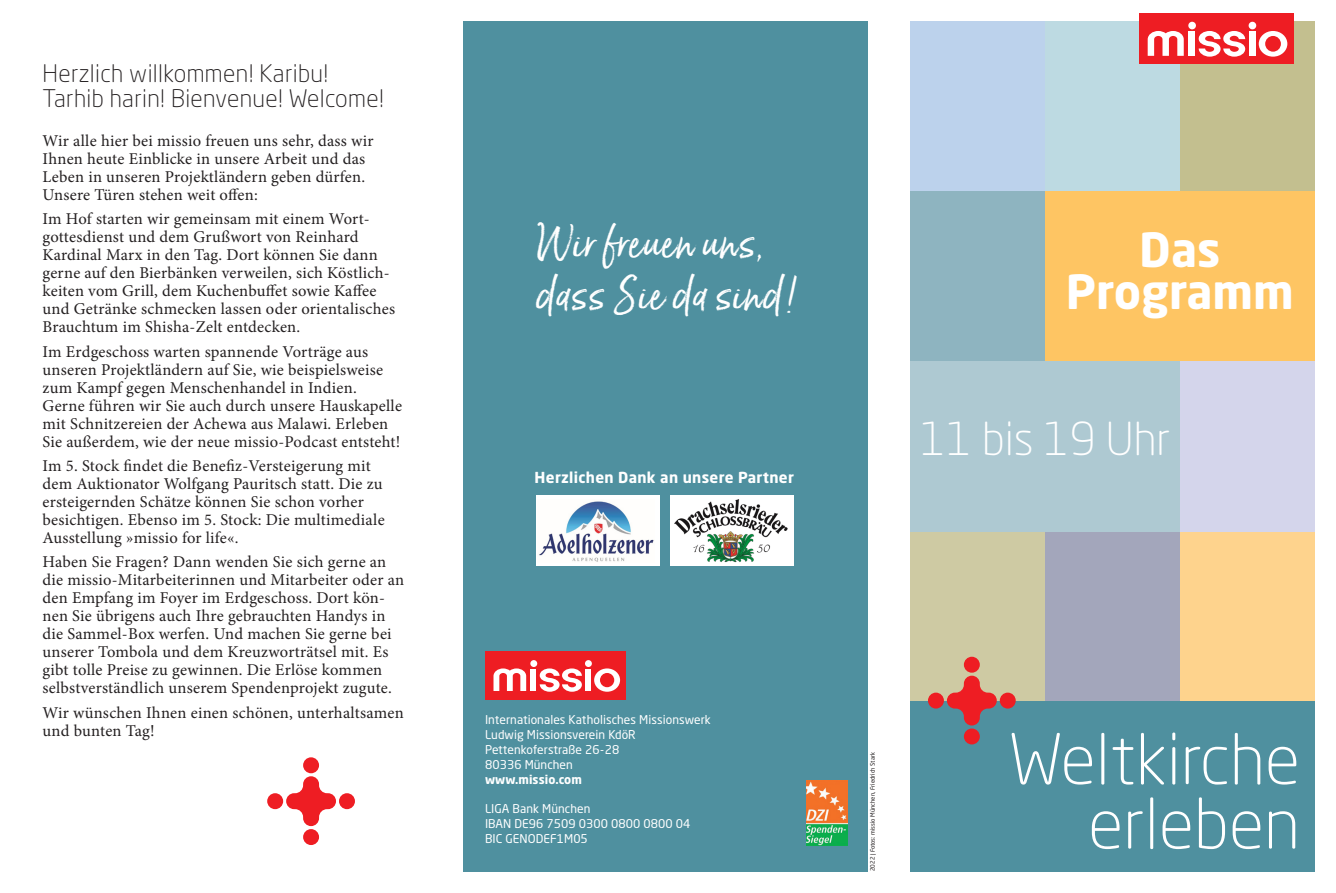
<style>
.page{position:relative;width:1336px;height:893px;background:#fff}
.page>*{position:absolute;margin:0;border:0;box-sizing:border-box;transform-origin:0 0}
.t1{font:300 69px/64.5px "Neo Sans Std";color:#fff;text-align:right}
.t2{font:700 46.5px/42px "Neo Sans Std";color:#fff;text-align:center}
.t3{font:300 45px "Neo Sans Std";color:#fff}
.Fließtext_Minion{font:42px "Born Ready";letter-spacing:.015em;color:#fff}
.Fließtext_Minion-2{font:300 24px/25.5px "Neo Sans Std";letter-spacing:.015em;color:#231f20}
.Fließtext_Minion-3{font:16.5px/18px "Minion Pro";letter-spacing:.015em;color:#231f20}
.Aktion{font:700 15px "Neo Sans Std";letter-spacing:.02em;color:#fff}
.Adresse{font:12px/15px "Neo Sans Std";letter-spacing:.005em;color:#fff}
.t4{font:6px "Neo Sans Std";color:#231f20}
.s1{font-weight:700}
</style>
<div class="page">
<div style="left:910px;top:531px;width:135px;height:171px;background:#cecaa3"></div>
<div style="left:1179px;top:531px;width:135px;height:171px;background:#fed38d"></div>
<div style="left:1045px;top:531px;width:134px;height:171px;background:#a3a6bb"></div>
<div style="left:1045px;top:21px;width:134px;height:170px;background:#bddae2"></div>
<div style="left:910px;top:702px;width:404px;height:170px;background:#4f909f"></div>
<div style="left:910px;top:21px;width:135px;height:170px;background:#bcd2ec"></div>
<div style="left:463px;top:21px;width:404px;height:851px;background:#4f909f"></div>
<div style="left:485px;top:652px;width:140px;height:48px;background:#ee1d23"></div>
<svg style="left:493px;top:668px;width:33px;height:23px"></svg>
<svg style="left:539px;top:668px;width:42px;height:24px"></svg>
<div style="left:530px;top:669px;width:6px;height:22px;background:#fff"></div>
<div style="left:530px;top:660px;width:7px;height:7px;background:#fff;border-radius:50%"></div>
<div style="left:585px;top:669px;width:6px;height:22px;background:#fff"></div>
<div style="left:585px;top:660px;width:6px;height:7px;background:#fff;border-radius:50%"></div>
<svg style="left:594px;top:668px;width:26px;height:24px"></svg>
<img style="left:806px;top:780px;width:41px;height:65px">
<div style="left:1179px;top:21px;width:135px;height:170px;background:#c3bf8f"></div>
<div style="left:1045px;top:191px;width:269px;height:170px;background:#fec563"></div>
<div style="left:1139px;top:14px;width:154px;height:50px;background:#ee1d23"></div>
<svg style="left:1147px;top:31px;width:36px;height:25px"></svg>
<svg style="left:1198px;top:31px;width:46px;height:26px"></svg>
<div style="left:1188px;top:32px;width:6px;height:24px;background:#fff"></div>
<div style="left:1188px;top:22px;width:7px;height:7px;background:#fff;border-radius:50%"></div>
<div style="left:1248px;top:32px;width:6px;height:24px;background:#fff"></div>
<div style="left:1248px;top:22px;width:7px;height:7px;background:#fff;border-radius:50%"></div>
<svg style="left:1258px;top:31px;width:29px;height:26px"></svg>
<div style="left:1179px;top:361px;width:135px;height:170px;background:#d4d5eb"></div>
<div style="left:927px;top:693px;width:16px;height:16px;background:#ee1d23;border-radius:50%"></div>
<div style="left:999px;top:693px;width:16px;height:16px;background:#ee1d23;border-radius:50%"></div>
<div style="left:963px;top:728px;width:16px;height:16px;background:#ee1d23;border-radius:50%"></div>
<div style="left:963px;top:657px;width:16px;height:16px;background:#ee1d23;border-radius:50%"></div>
<svg style="left:946px;top:676px;width:50px;height:49px"></svg>
<div style="left:910px;top:191px;width:135px;height:170px;background:#8eb4c0"></div>
<div style="left:267px;top:793px;width:16px;height:16px;background:#ee1d23;border-radius:50%"></div>
<div style="left:339px;top:793px;width:16px;height:16px;background:#ee1d23;border-radius:50%"></div>
<div style="left:303px;top:829px;width:16px;height:16px;background:#ee1d23;border-radius:50%"></div>
<div style="left:303px;top:757px;width:16px;height:16px;background:#ee1d23;border-radius:50%"></div>
<svg style="left:286px;top:776px;width:50px;height:50px"></svg>
<div style="left:536px;top:496px;width:123px;height:70px;background:#fff"></div>
<img style="left:539px;top:501px;width:115px;height:61px">
<div style="left:670px;top:496px;width:123px;height:70px;background:#fff"></div>
<img style="left:675px;top:499px;width:112px;height:63px">
<div style="left:910px;top:361px;width:269px;height:170px;background:#aec9d2"></div>
<p class="Fließtext_Minion-2" style="left:43px;top:60px;width:343px">Herzlich willkommen! Karibu!<br>Tarhib harin! Bienvenue! Welcome!</p>
<p class="Fließtext_Minion-3" style="left:43px;top:132px;width:332px">Wir alle hier bei missio freuen uns sehr, dass wir Ihnen heute Einblicke in unsere Arbeit und das Leben in unseren Projektländern geben dürfen.<br>Unsere Türen stehen weit offen:</p>
<p class="Fließtext_Minion-3" style="left:43px;top:210px;width:354px">Im Hof starten wir gemeinsam mit einem Wort&shy;gottesdienst und dem Grußwort von Reinhard Kardinal Marx in den Tag. Dort können Sie dann gerne auf den Bierbänken verweilen, sich Köstlich&shy;keiten vom Grill, dem Kuchenbuffet sowie Kaffee und Getränke schmecken lassen oder orientalisches Brauchtum im Shisha-Zelt entdecken.</p>
<p class="Fließtext_Minion-3" style="left:43px;top:342px;width:361px">Im Erdgeschoss warten spannende Vorträge aus unseren Projektländern auf Sie, wie beispielsweise zum Kampf gegen Menschenhandel in Indien.<br>Gerne führen wir Sie auch durch unsere Hauskapelle mit Schnitzereien der Achewa aus Malawi. Erleben Sie außerdem, wie der neue missio-Podcast entsteht!</p>
<p class="Fließtext_Minion-3" style="left:43px;top:457px;width:343px">Im 5. Stock findet die Benefiz-Versteigerung mit dem Auktionator Wolfgang Pauritsch statt. Die zu ersteigernden Schätze können Sie schon vorher besichtigen. Ebenso im 5. Stock: Die multimediale Ausstellung »missio for life«.</p>
<p class="Fließtext_Minion-3" style="left:43px;top:553px;width:363px">Haben Sie Fragen? Dann wenden Sie sich gerne an die missio-Mitarbeiterinnen und Mitarbeiter oder an den Empfang im Foyer im Erdgeschoss. Dort kön&shy;nen Sie übrigens auch Ihre gebrauchten Handys in die Sammel-Box werfen. Und machen Sie gerne bei unserer Tombola und dem Kreuzworträtsel mit. Es gibt tolle Preise zu gewinnen. Die Erlöse kommen selbstverständlich unserem Spendenprojekt zugute.</p>
<p class="Fließtext_Minion-3" style="left:43px;top:704px;width:363px">Wir wünschen Ihnen einen schönen, unterhaltsamen und bunten Tag!</p>
<p class="Fließtext_Minion" style="left:536px;top:217px;width:228px">Wir freuen uns,</p>
<p class="Fließtext_Minion" style="left:536px;top:269px;width:264px">dass Sie da sind!</p>
<p class="Aktion" style="left:534px;top:468px;width:261px">Herzlichen Dank an unsere Partner</p>
<p class="t2" style="left:1065px;top:227px;width:229px">Das<br>Programm</p>
<p class="t3" style="left:920px;top:412px;width:252px">11 bis 19 Uhr</p>
<p class="Adresse" style="left:485px;top:712px;width:227px">Internationales Katholisches Missionswerk<br>Ludwig Missionsverein KdöR<br>Pettenkoferstraße 26-28<br>80336 München<br><span class="s1">www.missio.com</span></p>
<p class="Adresse" style="left:485px;top:801px;width:207px">LIGA Bank München<br>IBAN DE96 7509 0300 0800 0800 04<br>BIC GENODEF1M05</p>
<p class="t4" style="left:868px;top:871px;width:121px;rotate:-90deg">2022 | Fotos: missio München, Friedrich Stark</p>
<p class="t1" style="left:1008px;top:726px;width:293px">Weltkirche erleben</p>
</div>
